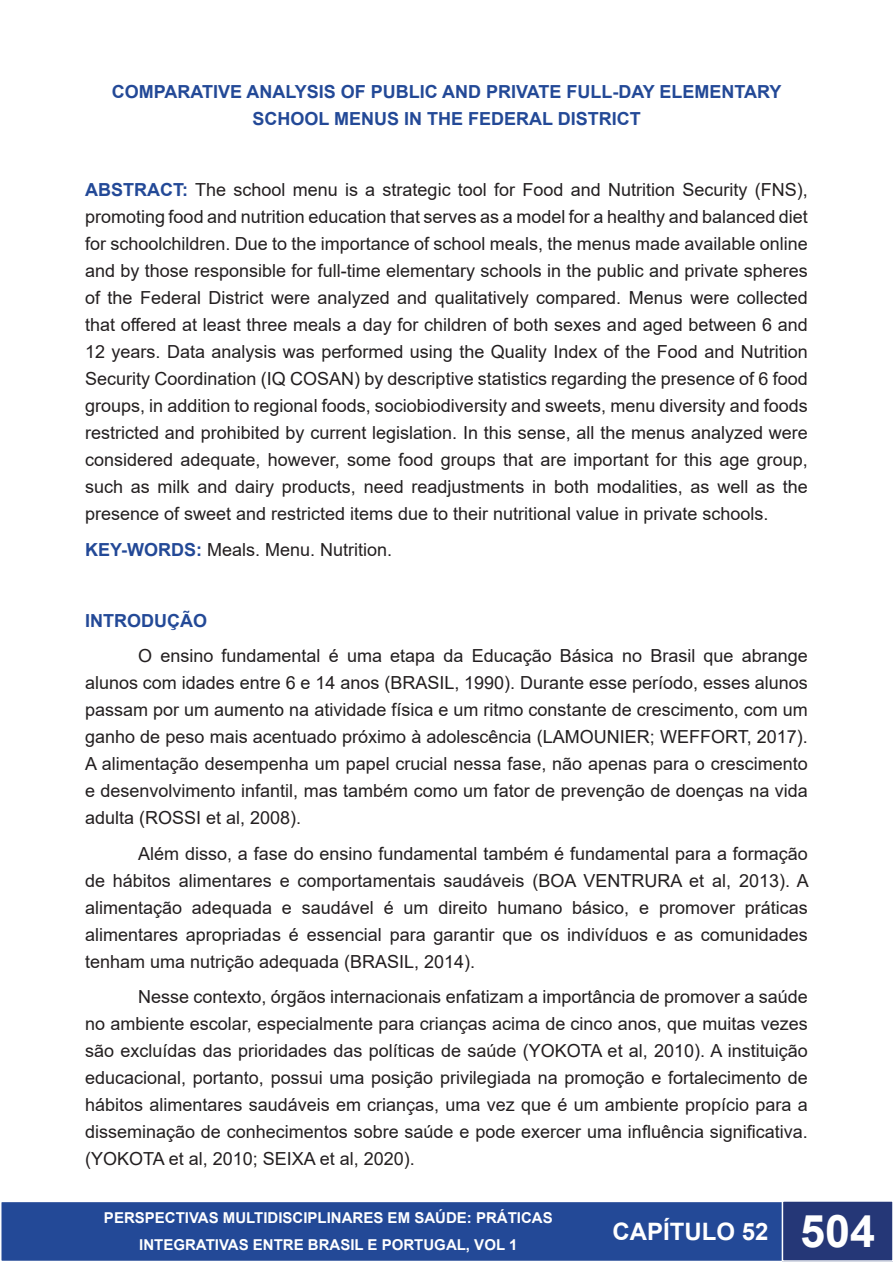
<style>
.page{position:relative;width:893px;height:1263px;background:#fff}
.page>*{position:absolute;margin:0;border:0;box-sizing:border-box;transform-origin:0 0}
.t1{font:700 24px "Arial";color:#fff}
.t2{font:18px/27px "Arial";color:#231f20;text-align:justify}
.t3{font:700 18px/27px "Arial";color:#234997;text-align:center}
.t4{font:700 15px/27px "Arial";color:#fff;text-align:center}
.s1{font-weight:700;color:#234997}
.s2{font-size:45px}
</style>
<div class="page">
<div style="left:1px;top:1201px;width:782px;height:60px;background:#234997"></div>
<div style="left:0;top:1201px;width:784px;height:61px;border:2px solid #fff"></div>
<div style="left:782px;top:1201px;width:111px;height:60px;background:#253777"></div>
<div style="left:782px;top:1200px;width:111px;height:62px;border:2px solid #fff"></div>
<p class="t3" style="left:112px;top:79px;width:671px">COMPARATIVE ANALYSIS OF PUBLIC AND PRIVATE FULL-DAY ELEMENTARY<br>SCHOOL MENUS IN THE FEDERAL DISTRICT</p>
<p class="t2" style="left:85px;top:176px;width:724px"><span class="s1">ABSTRACT:</span> The school menu is a strategic tool for Food and Nutrition Security (FNS), promoting food and nutrition education that serves as a model for a healthy and balanced diet for schoolchildren. Due to the importance of school meals, the menus made available online and by those responsible for full-time elementary schools in the public and private spheres of the Federal District were analyzed and qualitatively compared. Menus were collected that offered at least three meals a day for children of both sexes and aged between 6 and 12 years. Data analysis was performed using the Quality Index of the Food and Nutrition Security Coordination (IQ COSAN) by descriptive statistics regarding the presence of 6 food groups, in addition to regional foods, sociobiodiversity and sweets, menu diversity and foods restricted and prohibited by current legislation. In this sense, all the menus analyzed were considered adequate, however, some food groups that are important for this age group, such as milk and dairy products, need readjustments in both modalities, as well as the presence of sweet and restricted items due to their nutritional value in private schools.</p>
<p class="t2" style="left:85px;top:536px;width:309px"><span class="s1">KEY-WORDS:</span> Meals. Menu. Nutrition.</p>
<p class="t3" style="left:85px;top:607px;width:123px">INTRODUÇÃO</p>
<p class="t2" style="left:85px;top:642px;width:724px;text-indent:53px">O ensino fundamental é uma etapa da Educação Básica no Brasil que abrange alunos com idades entre 6 e 14 anos (BRASIL, 1990). Durante esse período, esses alunos passam por um aumento na atividade física e um ritmo constante de crescimento, com um ganho de peso mais acentuado próximo à adolescência (LAMOUNIER; WEFFORT, 2017).<br>A alimentação desempenha um papel crucial nessa fase, não apenas para o crescimento e desenvolvimento infantil, mas também como um fator de prevenção de doenças na vida adulta (ROSSI et al, 2008).</p>
<p class="t2" style="left:85px;top:840px;width:725px;text-indent:53px">Além disso, a fase do ensino fundamental também é fundamental para a formação de hábitos alimentares e comportamentais saudáveis (BOA VENTRURA et al, 2013). A alimentação adequada e saudável é um direito humano básico, e promover práticas alimentares apropriadas é essencial para garantir que os indivíduos e as comunidades tenham uma nutrição adequada (BRASIL, 2014).</p>
<p class="t2" style="left:85px;top:983px;width:724px;text-indent:53px">Nesse contexto, órgãos internacionais enfatizam a importância de promover a saúde no ambiente escolar, especialmente para crianças acima de cinco anos, que muitas vezes são excluídas das prioridades das políticas de saúde (YOKOTA et al, 2010). A instituição educacional, portanto, possui uma posição privilegiada na promoção e fortalecimento de hábitos alimentares saudáveis em crianças, uma vez que é um ambiente propício para a disseminação de conhecimentos sobre saúde e pode exercer uma influência significativa. (YOKOTA et al, 2010; SEIXA et al, 2020).</p>
<p class="t4" style="left:104px;top:1205px;width:450px">PERSPECTIVAS MULTIDISCIPLINARES EM SAÚDE: PRÁTICAS<br>INTEGRATIVAS ENTRE BRASIL E PORTUGAL, VOL 1</p>
<h1 class="t1" style="left:612px;top:1215px;width:264px">CAPÍTULO 52 <span class="s2">504</span></h1>
</div>
